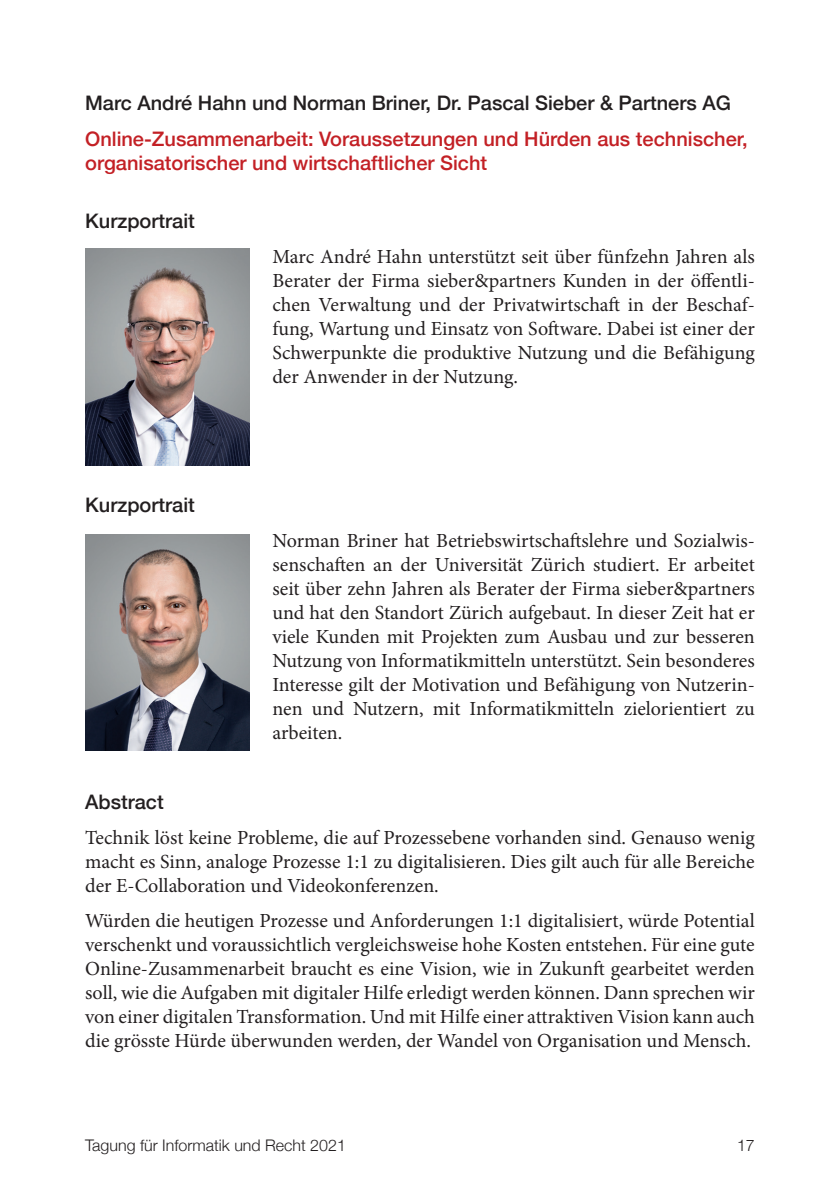
<style>
.page{position:relative;width:840px;height:1191px;background:#fff}
.page>*{position:absolute;margin:0;border:0;box-sizing:border-box;transform-origin:0 0}
.t1{font:20px/24px "Minion Pro";color:#231f20;text-align:justify}
.t2{font:500 20px/24px "Helvetica Neue";color:#c32025}
.t3{font:500 20px "Helvetica Neue";color:#231f20}
.t4{font:300 16px "Helvetica Neue";color:#231f20}
</style>
<div class="page">
<img style="left:85px;top:248px;width:164px;height:217px">
<img style="left:85px;top:534px;width:164px;height:217px">
<p class="t3" style="left:85px;top:87px;width:647px">Marc André Hahn und Norman Briner, Dr. Pascal Sieber &amp; Partners AG</p>
<p class="t2" style="left:85px;top:125px;width:663px">Online-Zusammenarbeit: Voraussetzungen und Hürden aus technischer, organisatorischer und wirtschaftlicher Sicht</p>
<p class="t3" style="left:85px;top:204px;width:111px">Kurzportrait</p>
<p class="t1" style="left:272px;top:245px;width:483px">Marc André Hahn unterstützt seit über fünfzehn Jahren als Berater der Firma sieber&amp;partners Kunden in der öffentli&shy;chen Verwaltung und der Privatwirtschaft in der Beschaf&shy;fung, Wartung und Einsatz von Software. Dabei ist einer der Schwerpunkte die produktive Nutzung und die Befähigung der Anwender in der Nutzung.</p>
<p class="t3" style="left:85px;top:488px;width:111px">Kurzportrait</p>
<p class="t1" style="left:272px;top:529px;width:483px">Norman Briner hat Betriebswirtschaftslehre und Sozialwis&shy;senschaften an der Universität Zürich studiert. Er arbeitet seit über zehn Jahren als Berater der Firma sieber&amp;partners und hat den Standort Zürich aufgebaut. In dieser Zeit hat er viele Kunden mit Projekten zum Ausbau und zur besseren Nutzung von Informatikmitteln unterstützt. Sein besonderes Interesse gilt der Motivation und Befähigung von Nutzerin&shy;nen und Nutzern, mit Informatikmitteln zielorientiert zu arbeiten.</p>
<p class="t3" style="left:85px;top:785px;width:80px">Abstract</p>
<p class="t1" style="left:85px;top:825px;width:671px">Technik löst keine Probleme, die auf Prozessebene vorhanden sind. Genauso wenig macht es Sinn, analoge Prozesse 1:1 zu digitalisieren. Dies gilt auch für alle Bereiche der E-Collaboration und Videokonferenzen.</p>
<p class="t1" style="left:85px;top:909px;width:671px">Würden die heutigen Prozesse und Anforderungen 1:1 digitalisiert, würde Potential verschenkt und voraussichtlich vergleichsweise hohe Kosten entstehen. Für eine gute Online-Zusammenarbeit braucht es eine Vision, wie in Zukunft gearbeitet werden soll, wie die Aufgaben mit digitaler Hilfe erledigt werden können. Dann sprechen wir von einer digitalen Transformation. Und mit Hilfe einer attraktiven Vision kann auch die grösste Hürde überwunden werden, der Wandel von Organisation und Mensch.</p>
<p class="t4" style="left:85px;top:1132px;width:262px">Tagung für Informatik und Recht 2021</p>
<p class="t4" style="left:736px;top:1132px;width:19px">17</p>
</div>
